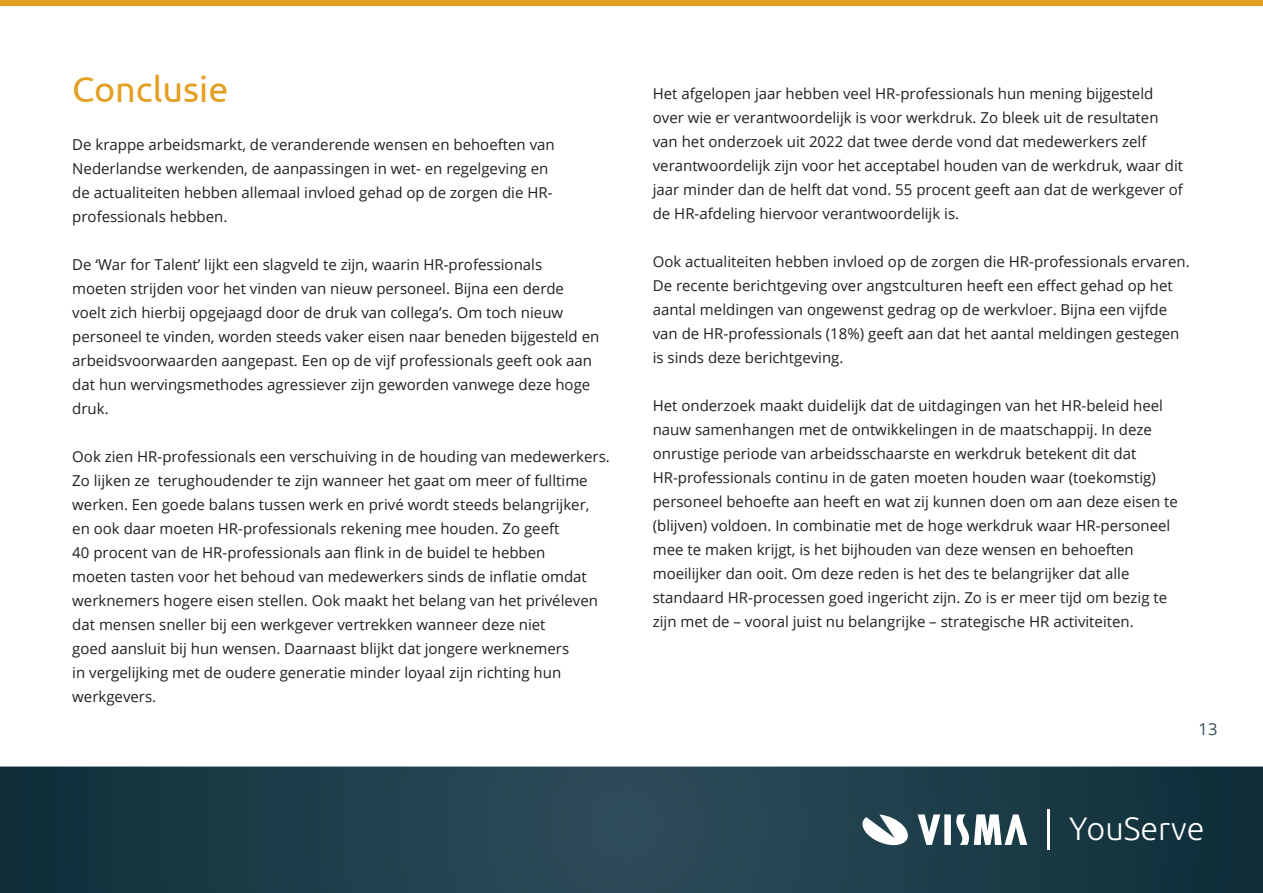
<style>
.page{position:relative;width:1263px;height:893px;background:#fff}
.page>*{position:absolute;margin:0;border:0;box-sizing:border-box;transform-origin:0 0}
.KOP{font:36px "Ubuntu";color:#e3a023}
.t1{font:300 32.4px "Ubuntu";color:#fff}
.t2{font:16.5px "Open Sans";color:#374f5c}
.t3{font:15px/24px "Open Sans";color:#231f20}
</style>
<div class="page">
<svg style="left:0;top:766px;width:1263px;height:127px;background:#1e3e49"></svg>
<svg style="left:918px;top:814px;width:109px;height:31px"></svg>
<svg style="left:861px;top:814px;width:50px;height:33px"></svg>
<hr style="left:1047px;top:809px;width:3px;height:40px;background:#fff">
<div style="left:0;top:0;width:1263px;height:6px;background:#e3a023"></div>
<p class="KOP" style="left:72px;top:67px;width:158px">Conclusie</p>
<p class="t3" style="left:72px;top:132px;width:484px">De krappe arbeidsmarkt, de veranderende wensen en behoeften van Nederlandse werkenden, de aanpassingen in wet- en regelgeving en de actualiteiten hebben allemaal invloed gehad op de zorgen die HR&shy;professionals hebben.</p>
<p class="t3" style="left:72px;top:252px;width:529px">De ‘War for Talent’ lijkt een slagveld te zijn, waarin HR-professionals moeten strijden voor het vinden van nieuw personeel. Bijna een derde voelt zich hierbij opgejaagd door de druk van collega’s. Om toch nieuw personeel te vinden, worden steeds vaker eisen naar beneden bijgesteld en arbeidsvoorwaarden aangepast. Een op de vijf professionals geeft ook aan dat hun wervingsmethodes agressiever zijn geworden vanwege deze hoge druk.</p>
<p class="t3" style="left:72px;top:444px;width:539px">Ook zien HR-professionals een verschuiving in de houding van medewerkers.<br>Zo lijken ze terughoudender te zijn wanneer het gaat om meer of fulltime werken. Een goede balans tussen werk en privé wordt steeds belangrijker, en ook daar moeten HR-professionals rekening mee houden. Zo geeft<br>40 procent van de HR-professionals aan flink in de buidel te hebben<br>moeten tasten voor het behoud van medewerkers sinds de inflatie omdat werknemers hogere eisen stellen. Ook maakt het belang van het privéleven dat mensen sneller bij een werkgever vertrekken wanneer deze niet<br>goed aansluit bij hun wensen. Daarnaast blijkt dat jongere werknemers<br>in vergelijking met de oudere generatie minder loyaal zijn richting hun werkgevers.</p>
<p class="t3" style="left:653px;top:81px;width:532px">Het afgelopen jaar hebben veel HR-professionals hun mening bijgesteld over wie er verantwoordelijk is voor werkdruk. Zo bleek uit de resultaten van het onderzoek uit 2022 dat twee derde vond dat medewerkers zelf verantwoordelijk zijn voor het acceptabel houden van de werkdruk, waar dit jaar minder dan de helft dat vond. 55 procent geeft aan dat de werkgever of de HR-afdeling hiervoor verantwoordelijk is.</p>
<p class="t3" style="left:653px;top:249px;width:538px">Ook actualiteiten hebben invloed op de zorgen die HR-professionals ervaren.<br>De recente berichtgeving over angstculturen heeft een effect gehad op het aantal meldingen van ongewenst gedrag op de werkvloer. Bijna een vijfde van de HR-professionals (18%) geeft aan dat het aantal meldingen gestegen is sinds deze berichtgeving.</p>
<p class="t3" style="left:653px;top:393px;width:527px">Het onderzoek maakt duidelijk dat de uitdagingen van het HR-beleid heel nauw samenhangen met de ontwikkelingen in de maatschappij. In deze onrustige periode van arbeidsschaarste en werkdruk betekent dit dat HR-professionals continu in de gaten moeten houden waar (toekomstig) personeel behoefte aan heeft en wat zij kunnen doen om aan deze eisen te (blijven) voldoen. In combinatie met de hoge werkdruk waar HR-personeel mee te maken krijgt, is het bijhouden van deze wensen en behoeften moeilijker dan ooit. Om deze reden is het des te belangrijker dat alle standaard HR-processen goed ingericht zijn. Zo is er meer tijd om bezig te zijn met de – vooral juist nu belangrijke – strategische HR activiteiten.</p>
<p class="t2" style="left:1198px;top:717px;width:20px">13</p>
<h2 class="t1" style="left:1069px;top:807px;width:137px">YouServe</h2>
</div>
